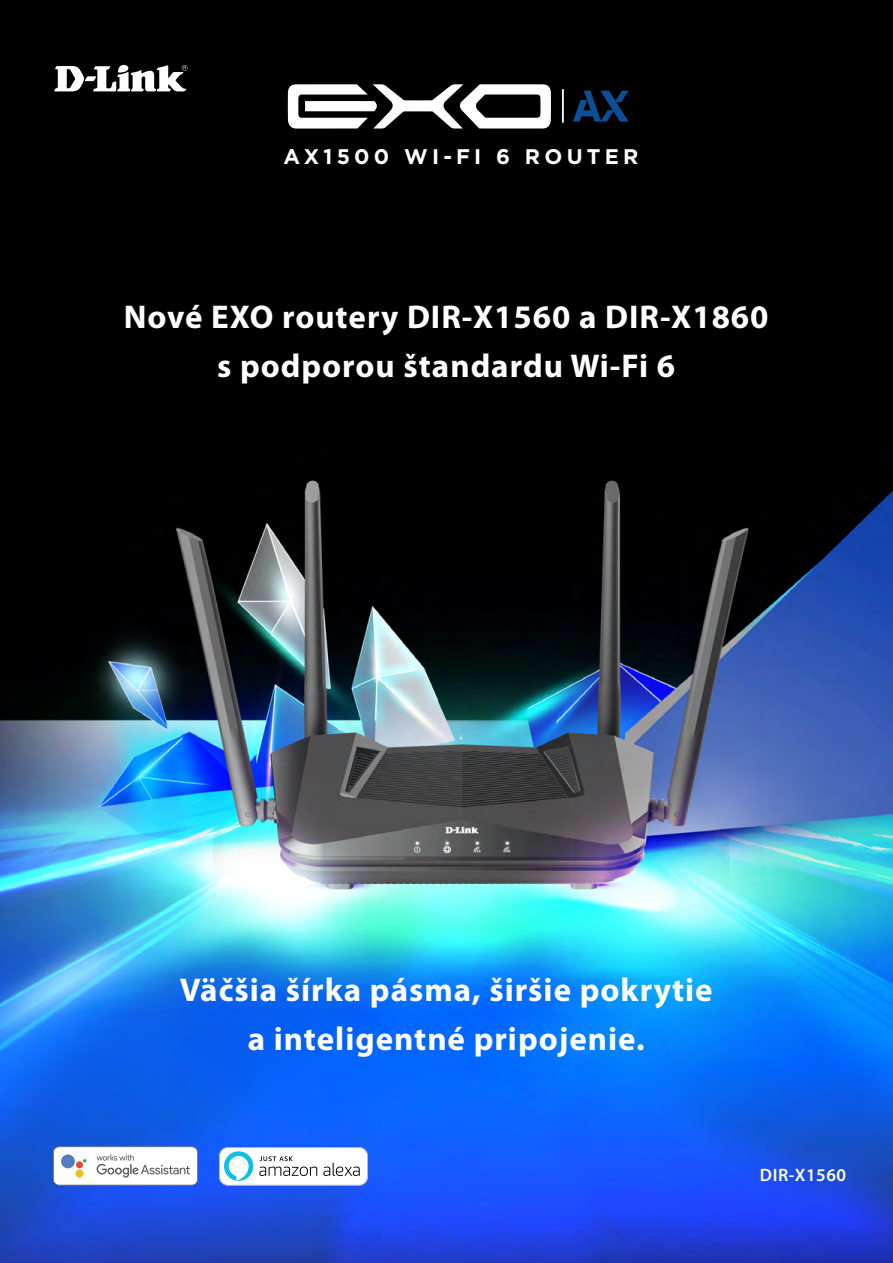
<style>
.page{position:relative;width:893px;height:1263px;background:#fff}
.page>*{position:absolute;margin:0;border:0;box-sizing:border-box;transform-origin:0 0}
.t1{font:700 33px/49.2px "Myriad Pro";letter-spacing:.03em;color:#fff;text-align:center}
.t2{font:700 21.15px "Gotham";letter-spacing:.2em;color:#fff}
.t3{font:600 18px "Myriad Pro";letter-spacing:.03em;color:#fff}
</style>
<div class="page">
<img style="left:0;top:0;width:893px;height:1263px">
<div style="left:219px;top:1147px;width:149px;height:38px;background:#fff;border-radius:9px"></div>
<div style="left:219px;top:1147px;width:149px;height:38px;border:1px solid #b6b8ba;border-radius:9px"></div>
<svg style="left:323px;top:1162px;width:37px;height:14px"></svg>
<svg style="left:259px;top:1156px;width:58px;height:20px"></svg>
<svg style="left:224px;top:1151px;width:29px;height:30px"></svg>
<svg style="left:53px;top:1146px;width:145px;height:39px"></svg>
<div style="left:76px;top:1161px;width:7px;height:7px;background:#ea4435;border-radius:50%"></div>
<svg style="left:75px;top:1169px;width:9px;height:8px"></svg>
<div style="left:61px;top:1154px;width:14px;height:14px;background:#547dbf;border-radius:50%"></div>
<svg style="left:54px;top:65px;width:134px;height:27px"></svg>
<svg style="left:288px;top:84px;width:263px;height:45px"></svg>
<svg style="left:573px;top:91px;width:55px;height:31px;background:#062447"></svg>
<hr style="left:562px;top:89px;width:2px;height:34px;background:#fff">
<p class="t2" style="left:283px;top:144px;width:357px">AX1500 WI-FI 6 ROUTER</p>
<p class="t1" style="left:124px;top:293px;width:646px">Nové EXO routery DIR-X1560 a DIR-X1860 s podporou štandardu Wi-Fi 6</p>
<p class="t1" style="left:180px;top:965px;width:534px">Väčšia šírka pásma, širšie pokrytie a inteligentné pripojenie.</p>
<p class="t3" style="left:760px;top:1165px;width:88px">DIR-X1560</p>
</div>
